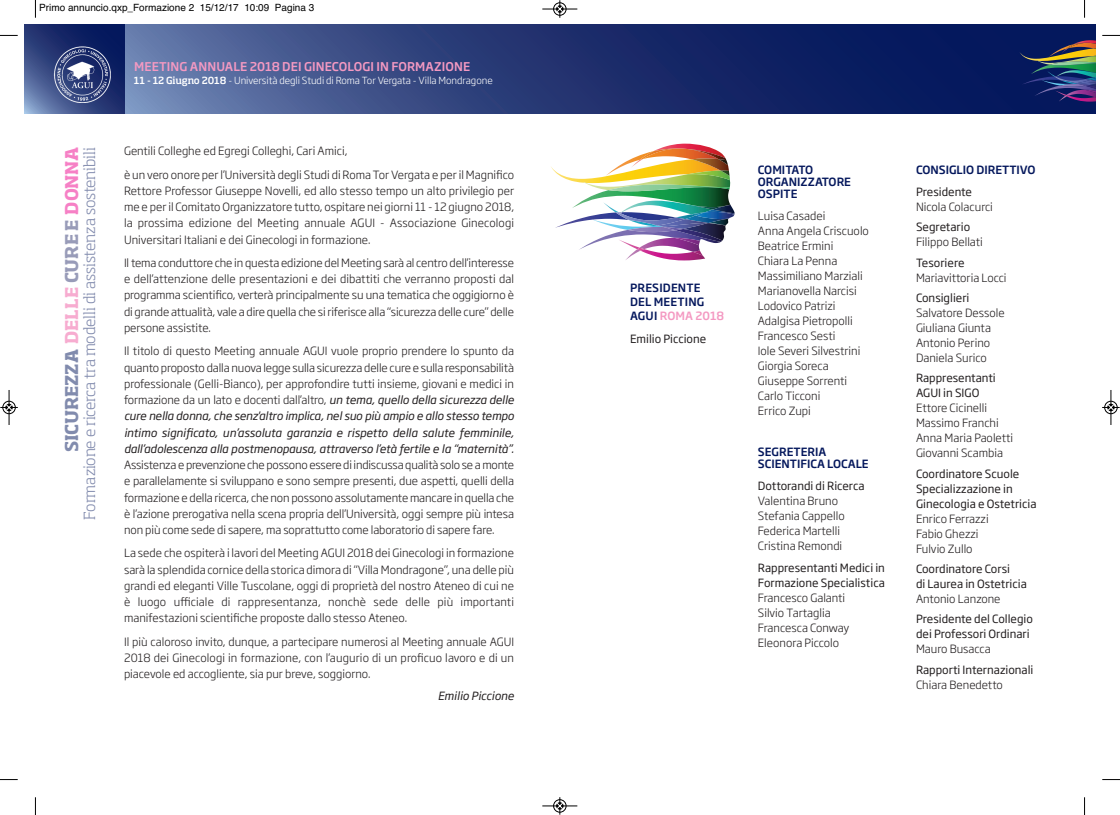
<style>
.page{position:relative;width:1120px;height:815px;background:#fff}
.page>*{position:absolute;margin:0;border:0;box-sizing:border-box;transform-origin:0 0}
.t1{font:700 17.38px "Soho Std";letter-spacing:-.005em;color:rgb(4 23 92/.5)}
.t2{font:300 15.25px "Soho Std";letter-spacing:-.005em;color:rgb(4 23 92/.5)}
.t3{font:500 12px "Soho Gothic Pro";letter-spacing:.01em;color:#f499c2}
.t4{font:300 11.25px/15px "Soho Gothic Pro";color:#231f20}
.t5{font:11.25px/15px "Soho Gothic Pro";color:#231f20}
.t6{font:500 11.25px/11.9px "Soho Gothic Pro";color:#04175c}
.t7{font:italic 11.25px "Soho Gothic Pro";color:#231f20}
.t8{font:10px "Helvetica";color:#000}
.t9{font:300 9.75px "Soho Gothic Pro";letter-spacing:-.005em;color:#fff}
.s1{color:rgb(239 89 161/.5)}
.s2{color:rgb(49 56 114/.5)}
.s3{color:rgb(237 2 140/.5)}
.s4{font-family:"Soho Std";font-weight:500}
.s5{font-weight:400;font-style:italic}
.s6{color:#f499c2}
</style>
<div class="page">
<svg style="left:124px;top:25px;width:971px;height:89px;background:#273a76"></svg>
<svg style="left:25px;top:25px;width:99px;height:89px;background:#2c3f7b"></svg>
<img style="left:53px;top:46px;width:58px;height:57px">
<img style="left:1019px;top:40px;width:76px;height:61px">
<img style="left:1055px;top:91px;width:40px;height:10px">
<img style="left:1065px;top:95px;width:30px;height:3px">
<img style="left:551px;top:144px;width:184px;height:106px">
<img style="left:625px;top:238px;width:78px;height:1px">
<img style="left:674px;top:238px;width:26px;height:1px">
<img style="left:618px;top:239px;width:87px;height:21px">
<img style="left:637px;top:248px;width:66px;height:8px">
<svg style="left:35px;top:0;width:1px;height:18px"></svg>
<svg style="left:0;top:35px;width:18px;height:1px"></svg>
<svg style="left:1084px;top:0;width:1px;height:18px"></svg>
<svg style="left:1102px;top:35px;width:18px;height:1px"></svg>
<svg style="left:35px;top:797px;width:1px;height:18px"></svg>
<svg style="left:0;top:779px;width:18px;height:1px"></svg>
<svg style="left:1084px;top:797px;width:1px;height:18px"></svg>
<svg style="left:1102px;top:779px;width:18px;height:1px"></svg>
<div style="left:553px;top:2px;width:13px;height:14px;border:1px solid #fff;border-radius:50%"></div>
<hr style="left:542px;top:9px;width:35px;height:1px;background:#000">
<div style="left:553px;top:3px;width:13px;height:12px;border:1px solid #000;border-radius:50%"></div>
<svg style="left:557px;top:0;width:6px;height:18px"></svg>
<div style="left:553px;top:799px;width:13px;height:14px;border:1px solid #fff;border-radius:50%"></div>
<hr style="left:542px;top:806px;width:35px;height:1px;background:#000">
<div style="left:553px;top:799px;width:13px;height:13px;border:1px solid #000;border-radius:50%"></div>
<svg style="left:557px;top:797px;width:6px;height:18px"></svg>
<div style="left:2px;top:401px;width:14px;height:13px;border:1px solid #fff;border-radius:50%"></div>
<hr style="left:9px;top:390px;width:1px;height:35px;background:#000">
<div style="left:3px;top:401px;width:12px;height:13px;border:1px solid #000;border-radius:50%"></div>
<svg style="left:0;top:404px;width:18px;height:7px"></svg>
<hr style="left:1110px;top:390px;width:1px;height:35px;background:#000">
<div style="left:1104px;top:401px;width:13px;height:13px;border:1px solid #000;border-radius:50%"></div>
<svg style="left:1102px;top:404px;width:17px;height:7px"></svg>
<p class="t8" style="left:39px;top:2px;width:277px">Primo annuncio.qxp_Formazione 2 15/12/17 10:09 Pagina 3</p>
<p class="t3" style="left:134px;top:61px;width:337px">MEETING ANNUALE 2018 DEI GINECOLOGI IN FORMAZIONE</p>
<h1 class="t1" style="left:64px;top:452px;width:307px;rotate:-90deg">SICUREZZA <span class="s1">DELLE</span> <span class="s2">CURE E</span> <span class="s3">DONNA</span></h1>
<h2 class="t2" style="left:83px;top:520px;width:374px;rotate:-90deg">Formazione e ricerca tra modelli di assistenza sostenibili</h2>
<p class="t9" style="left:134px;top:77px;width:360px"><span class="s4">11 - 12 Giugno 2018</span> - università degli Studi di Roma Tor Vergata - Villa Mondragone</p>
<p class="t4" style="left:124px;top:140px;width:391px;line-height:23.4px">gentili Colleghe ed egregi Colleghi, Cari Amici,<br>è un vero onore per l’università degli Studi di Roma Tor Vergata e per il Magnifico</p>
<p class="t4" style="left:124px;top:184px;width:391px;line-height:16.2px;text-align:justify">Rettore Professor giuseppe novelli, ed allo stesso tempo un alto privilegio per me e per il Comitato Organizzatore tutto, ospitare nei giorni 11 - 12 giugno 2018, la prossima edizione del Meeting annuale Agui - Associazione ginecologi universitari italiani e dei ginecologi in formazione.</p>
<p class="t4" style="left:124px;top:256px;width:391px;line-height:16.2px;text-align:justify">il tema conduttore che in questa edizione del Meeting sarà al centro dell’interesse e dell’attenzione delle presentazioni e dei dibattiti che verranno proposti dal programma scientifico, verterà principalmente su una tematica che oggigiorno è di grande attualità, vale a dire quella che si riferisce alla “sicurezza delle cure” delle persone assistite.</p>
<p class="t4" style="left:124px;top:344px;width:391px;line-height:16.2px;text-align:justify">il titolo di questo Meeting annuale Agui vuole proprio prendere lo spunto da quanto proposto dalla nuova legge sulla sicurezza delle cure e sulla responsabilità professionale (gelli-Bianco), per approfondire tutti insieme, giovani e medici in formazione da un lato e docenti dall’altro, <span class="s5">un tema, quello della sicurezza delle cure nella donna, che senz'altro implica, nel suo più ampio e allo stesso tempo intimo significato, un’assoluta garanzia e rispetto della salute femminile, dall’adolescenza alla postmenopausa, attraverso l’età fertile e la “maternità”.</span></p>
<p class="t4" style="left:124px;top:458px;width:391px;line-height:16.2px;text-align:justify">Assistenza e prevenzione che possono essere di indiscussa qualità solo se a monte e parallelamente si sviluppano e sono sempre presenti, due aspetti, quelli della formazione e della ricerca, che non possono assolutamente mancare in quella che è l’azione prerogativa nella scena propria dell’università, oggi sempre più intesa non più come sede di sapere, ma soprattutto come laboratorio di sapere fare.</p>
<p class="t4" style="left:124px;top:546px;width:391px;line-height:16.2px;text-align:justify">la sede che ospiterà i lavori del Meeting Agui 2018 dei ginecologi in formazione sarà la splendida cornice della storica dimora di “Villa Mondragone”, una delle più grandi ed eleganti Ville Tuscolane, oggi di proprietà del nostro Ateneo di cui ne è luogo ufficiale di rappresentanza, nonchè sede delle più importanti manifestazioni scientifiche proposte dallo stesso Ateneo.</p>
<p class="t4" style="left:124px;top:634px;width:391px;line-height:16.2px;text-align:justify">il più caloroso invito, dunque, a partecipare numerosi al Meeting annuale Agui 2018 dei ginecologi in formazione, con l’augurio di un proficuo lavoro e di un piacevole ed accogliente, sia pur breve, soggiorno.</p>
<p class="t7" style="left:438px;top:691px;width:78px">Emilio Piccione</p>
<p class="t6" style="left:630px;top:282px;width:95px;line-height:13.8px">PRESIDENTE<br>DEL MEETING<br>AGUI <span class="s6">ROMA 2018</span></p>
<p class="t5" style="left:630px;top:333px;width:78px">Emilio Piccione</p>
<p class="t6" style="left:758px;top:165px;width:95px">COMITATO<br>ORGANIZZATORE<br>OSPITE</p>
<p class="t4" style="left:758px;top:209px;width:112px">luisa Casadei<br>Anna Angela Criscuolo<br>Beatrice ermini<br>Chiara la Penna<br>Massimiliano Marziali<br>Marianovella narcisi lodovico Patrizi<br>Adalgisa Pietropolli<br>Francesco Sesti<br>iole Severi Silvestrini giorgia Soreca giuseppe Sorrenti<br>Carlo Ticconi<br>errico Zupi</p>
<p class="t6" style="left:758px;top:447px;width:112px">SEGRETERIA<br>SCIENTIFICA LOCALE</p>
<p class="t5" style="left:758px;top:479px;width:108px">Dottorandi di Ricerca</p>
<p class="t4" style="left:758px;top:494px;width:88px">Valentina Bruno<br>Stefania Cappello<br>Federica Martelli<br>Cristina Remondi</p>
<p class="t5" style="left:758px;top:561px;width:129px">Rappresentanti Medici in<br>Formazione Specialistica</p>
<p class="t4" style="left:758px;top:591px;width:93px">Francesco galanti<br>Silvio Tartaglia<br>Francesca Conway eleonora Piccolo</p>
<p class="t6" style="left:916px;top:165px;width:121px">CONSIGLIO DIRETTIVO</p>
<p class="t5" style="left:916px;top:185px;width:58px">Presidente</p>
<p class="t4" style="left:916px;top:200px;width:78px">nicola Colacurci</p>
<p class="t5" style="left:916px;top:221px;width:56px">Segretario</p>
<p class="t4" style="left:916px;top:236px;width:68px">Filippo Bellati</p>
<p class="t5" style="left:916px;top:256px;width:50px">Tesoriere</p>
<p class="t4" style="left:916px;top:271px;width:92px">Mariavittoria locci</p>
<p class="t5" style="left:916px;top:291px;width:55px">Consiglieri</p>
<p class="t4" style="left:916px;top:306px;width:90px">Salvatore Dessole giuliana giunta<br>Antonio Perino<br>Daniela Surico</p>
<p class="t5" style="left:916px;top:372px;width:81px">Rappresentanti<br>AGUI in SIGO</p>
<p class="t4" style="left:916px;top:402px;width:99px">ettore Cicinelli<br>Massimo Franchi<br>Anna Maria Paoletti giovanni Scambia</p>
<p class="t5" style="left:916px;top:467px;width:122px">Coordinatore Scuole<br>Specializzazione in<br>Ginecologia e Ostetricia</p>
<p class="t4" style="left:916px;top:512px;width:74px">enrico Ferrazzi<br>Fabio ghezzi<br>Fulvio Zullo</p>
<p class="t5" style="left:916px;top:562px;width:112px">Coordinatore Corsi<br>di Laurea in Ostetricia</p>
<p class="t4" style="left:916px;top:592px;width:86px">Antonio lanzone</p>
<p class="t5" style="left:916px;top:612px;width:119px">Presidente del Collegio dei Professori Ordinari</p>
<p class="t4" style="left:916px;top:643px;width:76px">Mauro Busacca</p>
<p class="t5" style="left:916px;top:663px;width:119px">Rapporti Internazionali</p>
<p class="t4" style="left:916px;top:678px;width:88px">Chiara Benedetto</p>
</div>
